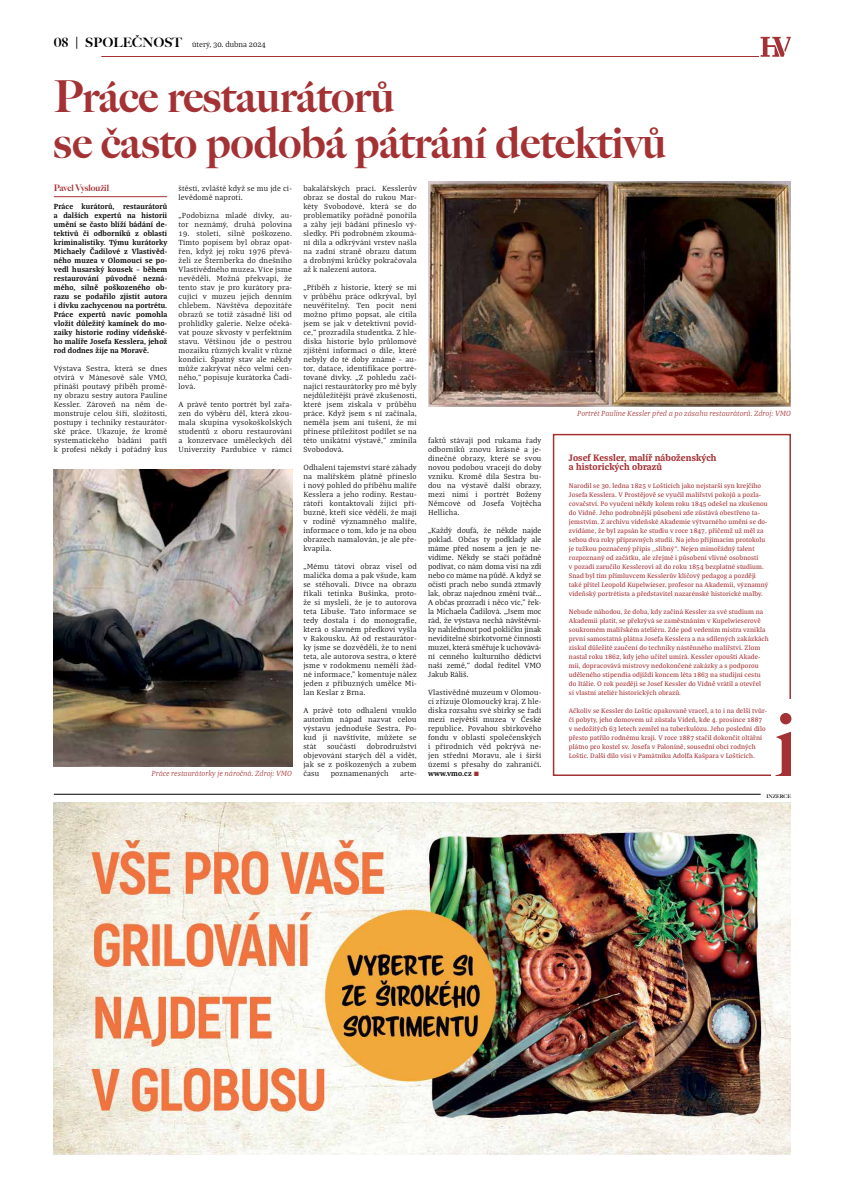
<style>
.page{position:relative;width:842px;height:1191px;background:#fff}
.page>*{position:absolute;margin:0;border:0;box-sizing:border-box;transform-origin:0 0}
.t1{font:900 44px/46px "Big Caslon FB";color:#a43234}
.t2{font:10px/9px "Bagatela Dark";letter-spacing:.01em;color:#a43234}
.t3{font:900 9px "Big Caslon FB";color:#a43234}
.t4{font:300 8px/9px "Bagatela";letter-spacing:.02em;color:#000;text-align:justify}
.t5{font:700 8px/9px "Bagatela";letter-spacing:.02em;color:#000;text-align:justify}
.t6{font:italic 300 8px "Bagatela";color:#a43234}
.t7{font:300 8px "Bagatela";color:#000}
.t8{font:500 7px/9px "Bagatela";letter-spacing:.01em;color:#a43234}
.t9{font:700 5px "Big Caslon FB";color:#000}
.s1{font-family:"Big Caslon FB";font-weight:900;font-size:13px}
</style>
<div class="page">
<hr style="left:101px;top:56px;width:658px;height:1px;background:#a43234">
<svg style="left:760px;top:37px;width:31px;height:20px"></svg>
<hr style="left:54px;top:196px;width:113px;height:1px;background:#a43234">
<img style="left:428px;top:182px;width:363px;height:225px">
<img style="left:54px;top:470px;width:238px;height:297px">
<hr style="left:54px;top:794px;width:707px;height:1px;background:#000">
<img style="left:54px;top:802px;width:737px;height:352px">
<svg style="left:552px;top:433px;width:239px;height:343px"></svg>
<svg style="left:771px;top:699px;width:21px;height:77px"></svg>
<div style="left:780px;top:713px;width:11px;height:11px;background:#a43234;border-radius:50%"></div>
<p class="t7" style="left:54px;top:39px;width:213px"><span class="s1">08 | SPOLEČNOST</span> úterý, 30. dubna 2024</p>
<h1 class="t1" style="left:54px;top:74px;width:614px">Práce restaurátorů<br>se často podobá pátrání detektivů</h1>
<p class="t3" style="left:54px;top:182px;width:57px">Pavel Vysloužil</p>
<p class="t5" style="left:54px;top:201px;width:115px">Práce kurátorů, restaurátorů a dalších expertů na historii umění se často blíží bádání de&shy;tektivů či odborníků z oblasti kriminalistiky. Týmu kurátorky Michaely Čadilové z Vlastivěd&shy;ného muzea v Olomouci se po&shy;vedl husarský kousek – během restaurování původně nezná&shy;mého, silně poškozeného ob&shy;razu se podařilo zjistit autora i dívku zachycenou na portrétu.<br>Práce expertů navíc pomohla vložit důležitý kamínek do mo&shy;zaiky historie rodiny vídeňské&shy;ho malíře Josefa Kesslera, jehož rod dodnes žije na Moravě.</p>
<p class="t4" style="left:54px;top:363px;width:115px">Výstava Sestra, která se dnes otvírá v Mánesově sále VMO, přináší poutavý příběh promě&shy;ny obrazu sestry autora Pauline Kessler. Zároveň na něm de&shy;monstruje celou šíři, složitosti, postupy i techniky restaurátor&shy;ské práce. Ukazuje, že kromě systematického bádání patří k profesi někdy i pořádný kus</p>
<p class="t4" style="left:179px;top:183px;width:115px">štěstí, zvláště když se mu jde cí&shy;levědomě naproti.</p>
<p class="t4" style="left:179px;top:210px;width:115px">„Podobizna mladé dívky, au&shy;tor neznámý, druhá polovina</p>
<p class="t4" style="left:179px;top:228px;width:115px">19. století, silně poškozeno.<br>Tímto popisem byl obraz opat&shy;řen, když jej roku 1976 převá&shy;želi ze Šternberka do dnešního Vlastivědného muzea. Více jsme nevěděli. Možná překvapí, že tento stav je pro kurátory pra&shy;cující v muzeu jejich denním chlebem. Návštěva depozitáře obrazů se totiž zásadně liší od prohlídky galerie. Nelze očeká&shy;vat pouze skvosty v perfektním stavu. Většinou jde o pestrou mozaiku různých kvalit v různé kondici. Špatný stav ale někdy může zakrývat něco velmi cen&shy;ného,“ popisuje kurátorka Čadi&shy;lová.</p>
<p class="t4" style="left:179px;top:399px;width:115px">A právě tento portrét byl zařa&shy;zen do výběru děl, která zkou&shy;mala skupina vysokoškolských studentů z oboru restaurování a konzervace uměleckých děl Univerzity Pardubice v rámci</p>
<p class="t6" style="left:152px;top:768px;width:142px">Práce restaurátorky je náročná. Zdroj: VMO</p>
<p class="t4" style="left:303px;top:183px;width:115px">bakalářských prací. Kesslerův obraz se dostal do rukou Mar&shy;kéty Svobodové, která se do problematiky pořádně ponořila a záhy její bádání přineslo vý&shy;sledky. Při podrobném zkoumá&shy;ní díla a odkrývání vrstev našla na zadní straně obrazu datum a drobnými krůčky pokračovala až k nalezení autora.</p>
<p class="t4" style="left:303px;top:282px;width:115px">„Příběh z historie, který se mi v průběhu práce odkrýval, byl neuvěřitelný. Ten pocit není možno přímo popsat, ale cítila jsem se jak v detektivní povíd&shy;ce,“ prozradila studentka. Z hle&shy;diska historie bylo průlomové zjištění informací o díle, které nebyly do té doby známé – au&shy;tor, datace, identifikace portré&shy;tované dívky. „Z pohledu začí&shy;nající restaurátorky pro mě byly nejdůležitější právě zkušenosti, které jsem získala v průběhu práce. Když jsem s ní začínala, neměla jsem ani tušení, že mi přinese příležitost podílet se na této unikátní výstavě,“ zmínila Svobodová.</p>
<p class="t4" style="left:303px;top:462px;width:115px">Odhalení tajemství staré záhady na malířském plátně přineslo i nový pohled do příběhu malíře Kesslera a jeho rodiny. Restau&shy;rátoři kontaktovali žijící pří&shy;buzné, kteří sice věděli, že mají v rodině významného malíře, informace o tom, kdo je na obou obrazech namalován, je ale pře&shy;kvapila.</p>
<p class="t4" style="left:303px;top:561px;width:115px">„Mému tátovi obraz visel od malička doma a pak všude, kam se stěhovali. Dívce na obrazu říkali tetinka Bušinka, proto&shy;že si mysleli, že je to autorova teta Libuše. Tato informace se tedy dostala i do monografie, která o slavném předkovi vyšla v Rakousku. Až od restaurátor&shy;ky jsme se dozvěděli, že to není teta, ale autorova sestra, o které jsme v rodokmenu neměli žád&shy;né informace," komentuje nález jeden z příbuzných umělce Mi&shy;lan Keslar z Brna.</p>
<p class="t4" style="left:303px;top:705px;width:115px">A právě toto odhalení vnuklo autorům nápad nazvat celou výstavu jednoduše Sestra. Po&shy;kud ji navštívíte, můžete se stát</p>
<p class="t4" style="left:303px;top:741px;width:115px;text-indent:63px">dobrodružství objevování starých děl a vidět, jak se z poškozených a zubem času</p>
<p class="t4" style="left:327px;top:741px;width:30px">součástí</p>
<p class="t4" style="left:331px;top:768px;width:60px">poznamenaných</p>
<p class="t4" style="left:400px;top:768px;width:18px">arte-</p>
<p class="t4" style="left:428px;top:435px;width:115px">faktů stávají pod rukama řady odborníků znovu krásné a je&shy;dinečné obrazy, které se svou novou podobou vracejí do doby vzniku. Kromě díla Sestra bu&shy;dou na výstavě další obrazy, mezi nimi i portrét Boženy Němcové od Josefa Vojtěcha Hellicha.</p>
<p class="t4" style="left:428px;top:525px;width:115px">„Každý doufá, že někde najde poklad. Občas ty podklady ale máme před nosem a jen je ne&shy;vidíme. Někdy se stačí pořádně podívat, co nám doma visí na zdi nebo co máme na půdě. A když se očistí prach nebo sundá ztmavlý lak, obraz najednou změní tvář...<br>A občas prozradí i něco víc,” řek&shy;la Michaela Čadilová. „Jsem moc rád, že výstava nechá návštěvní&shy;ky nahlédnout pod pokličku jinak neviditelné sbírkotvorné činnosti muzeí, která směřuje k uchovává&shy;ní cenného kulturního dědictví naší země,“ dodal ředitel VMO Jakub Ráliš.</p>
<p class="t4" style="left:428px;top:687px;width:115px">Vlastivědné muzeum v Olomou&shy;ci zřizuje Olomoucký kraj. Z hle&shy;diska rozsahu své sbírky se řadí mezi největší muzea v České republice. Povahou sbírkového fondu v oblasti společenských i přírodních věd pokrývá ne&shy;jen střední Moravu, ale i širší území s přesahy do zahraničí.</p>
<p class="t5" style="left:428px;top:768px;width:45px">www.vmo.cz</p>
<p class="t6" style="left:577px;top:408px;width:215px">Portrét Pauline Kessler před a po zásahu restaurátorů. Zdroj: VMO</p>
<p class="t2" style="left:569px;top:452px;width:149px">Josef Kessler, malíř náboženských a historických obrazů</p>
<p class="t8" style="left:569px;top:481px;width:201px">Narodil se 30. ledna 1825 v Lošticích jako nejstarší syn krejčího Josefa Kesslera. V Prostějově se vyučil malířství pokojů a pozla&shy;covačství. Po vyučení někdy kolem roku 1845 odešel na zkušenou do Vídně. Jeho podrobnější působení zde zůstává obestřeno ta&shy;jemstvím. Z archivu vídeňské Akademie výtvarného umění se do&shy;zvídáme, že byl zapsán ke studiu v roce 1847, přičemž už měl za sebou dva roky přípravných studií. Na jeho přijímacím protokolu je tužkou poznačený přípis ,,slibný“. Nejen mimořádný talent rozpoznaný od začátku, ale zřejmě i působení vlivné osobnosti<br>v pozadí zaručilo Kesslerovi až do roku 1854 bezplatné studium.<br>Snad byl tím přímluvcem Kesslerův klíčový pedagog a později také přítel Leopold Kupelwieser, profesor na Akademii, významný vídeňský portrétista a představitel nazarénské historické malby.</p>
<p class="t8" style="left:569px;top:607px;width:201px">Nebude náhodou, že doba, kdy začíná Kessler za své studium na Akademii platit, se překrývá se zaměstnáním v Kupelwieserově soukromém malířském ateliéru. Zde pod vedením mistra vznikla první samostatná plátna Josefa Kesslera a na sdílených zakázkách získal důležité zaučení do techniky nástěnného malířství. Zlom nastal roku 1862, kdy jeho učitel umírá. Kessler opouští Akade&shy;mii, dopracovává mistrovy nedokončené zakázky a s podporou uděleného stipendia odjíždí koncem léta 1863 na studijní cestu do Itálie. O rok později se Josef Kessler do Vídně vrátil a otevřel<br>si vlastní ateliér historických obrazů.</p>
<p class="t8" style="left:569px;top:706px;width:200px">Ačkoliv se Kessler do Loštic opakovaně vracel, a to i na delší tvůr&shy;čí pobyty, jeho domovem už zůstala Vídeň, kde 4. prosince 1887 v nedožitých 63 letech zemřel na tuberkulózu. Jeho poslední dílo přesto patřilo rodnému kraji. V roce 1887 stačil dokončit oltářní plátno pro kostel sv. Josefa v Paloníně, sousední obci rodných Loštic. Další dílo visí v Památníku Adolfa Kašpara v Lošticích.</p>
<p class="t9" style="left:766px;top:793px;width:26px">INZERCE</p>
</div>
